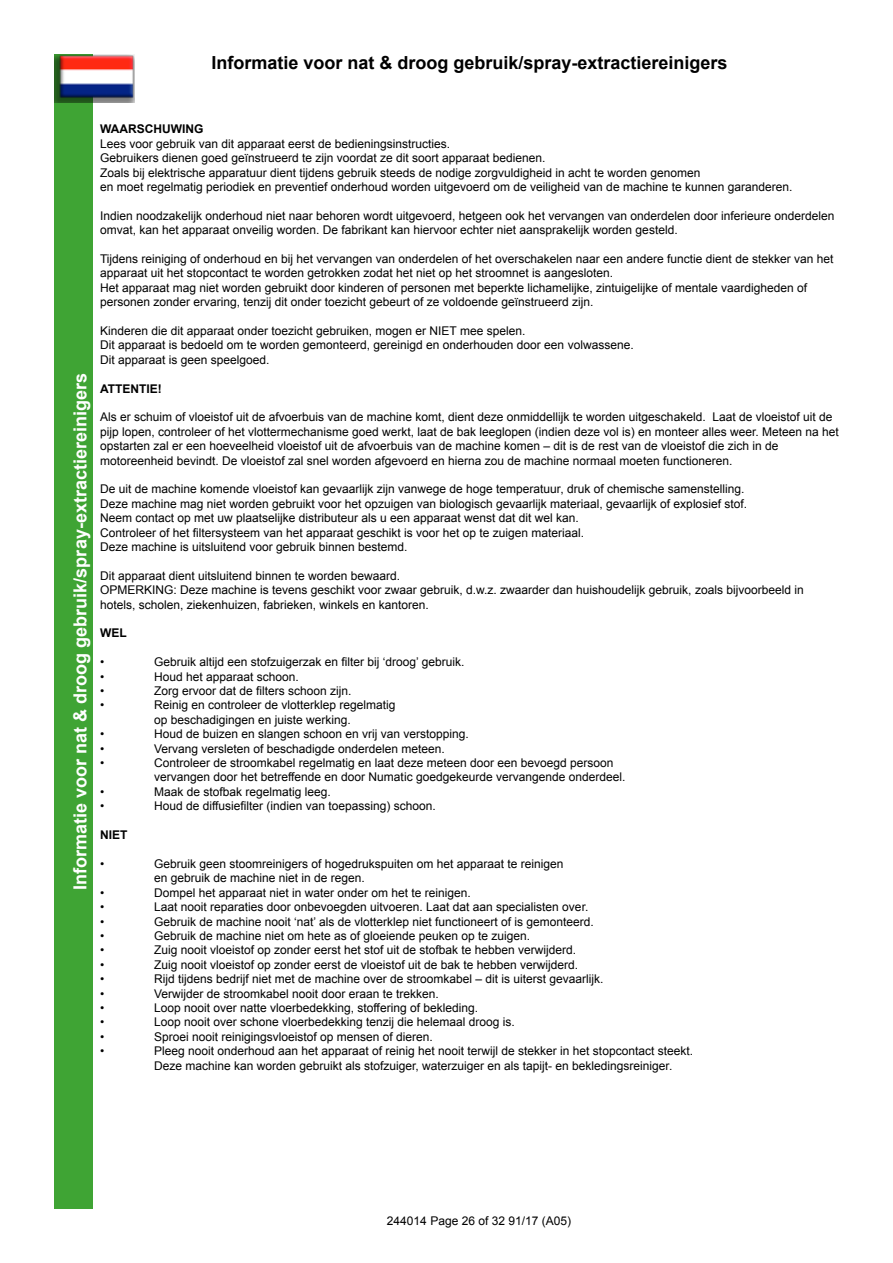
<style>
.page{position:relative;width:893px;height:1263px;background:#fff}
.page>*{position:absolute;margin:0;border:0;box-sizing:border-box;transform-origin:0 0}
.t1{font:700 18px "Arial";color:#000}
.t2{font:700 18px "Arial";color:#fff}
.t3{font:12px/14.4px "Arial";color:#000}
.t4{font:700 12px "Arial";color:#000}
</style>
<div class="page">
<div style="left:54px;top:54px;width:39px;height:1155px;background:#3fa434"></div>
<img style="left:54px;top:54px;width:81px;height:49px">
<h1 class="t1" style="left:211px;top:50px;width:518px">Informatie voor nat &amp; droog gebruik/spray-extractiereinigers</h1>
<h1 class="t2" style="left:68px;top:889px;width:518px;rotate:-90deg">Informatie voor nat &amp; droog gebruik/spray-extractiereinigers</h1>
<p class="t4" style="left:100px;top:121px;width:105px">WAARSCHUWING</p>
<p class="t3" style="left:100px;top:137px;width:694px">Lees voor gebruik van dit apparaat eerst de bedieningsinstructies.<br>Gebruikers dienen goed geïnstrueerd te zijn voordat ze dit soort apparaat bedienen.<br>Zoals bij elektrische apparatuur dient tijdens gebruik steeds de nodige zorgvuldigheid in acht te worden genomen<br>en moet regelmatig periodiek en preventief onderhoud worden uitgevoerd om de veiligheid van de machine te kunnen garanderen.</p>
<p class="t3" style="left:100px;top:209px;width:736px">Indien noodzakelijk onderhoud niet naar behoren wordt uitgevoerd, hetgeen ook het vervangen van onderdelen door inferieure onderdelen omvat, kan het apparaat onveilig worden. De fabrikant kan hiervoor echter niet aansprakelijk worden gesteld.</p>
<p class="t3" style="left:100px;top:252px;width:735px">Tijdens reiniging of onderhoud en bij het vervangen van onderdelen of het overschakelen naar een andere functie dient de stekker van het apparaat uit het stopcontact te worden getrokken zodat het niet op het stroomnet is aangesloten.<br>Het apparaat mag niet worden gebruikt door kinderen of personen met beperkte lichamelijke, zintuigelijke of mentale vaardigheden of personen zonder ervaring, tenzij dit onder toezicht gebeurt of ze voldoende geïnstrueerd zijn.</p>
<p class="t3" style="left:100px;top:324px;width:535px">Kinderen die dit apparaat onder toezicht gebruiken, mogen er NIET mee spelen.<br>Dit apparaat is bedoeld om te worden gemonteerd, gereinigd en onderhouden door een volwassene.<br>Dit apparaat is geen speelgoed.</p>
<p class="t4" style="left:100px;top:380px;width:63px">ATTENTIE!</p>
<p class="t3" style="left:100px;top:410px;width:740px">Als er schuim of vloeistof uit de afvoerbuis van de machine komt, dient deze onmiddellijk te worden uitgeschakeld. Laat de vloeistof uit de pijp lopen, controleer of het vlottermechanisme goed werkt, laat de bak leeglopen (indien deze vol is) en monteer alles weer. Meteen na het opstarten zal er een hoeveelheid vloeistof uit de afvoerbuis van de machine komen – dit is de rest van de vloeistof die zich in de motoreenheid bevindt. De vloeistof zal snel worden afgevoerd en hierna zou de machine normaal moeten functioneren.</p>
<p class="t3" style="left:100px;top:482px;width:648px">De uit de machine komende vloeistof kan gevaarlijk zijn vanwege de hoge temperatuur, druk of chemische samenstelling.<br>Deze machine mag niet worden gebruikt voor het opzuigen van biologisch gevaarlijk materiaal, gevaarlijk of explosief stof.<br>Neem contact op met uw plaatselijke distributeur als u een apparaat wenst dat dit wel kan.<br>Controleer of het filtersysteem van het apparaat geschikt is voor het op te zuigen materiaal.<br>Deze machine is uitsluitend voor gebruik binnen bestemd.</p>
<p class="t3" style="left:100px;top:569px;width:705px">Dit apparaat dient uitsluitend binnen te worden bewaard.<br>OPMERKING: Deze machine is tevens geschikt voor zwaar gebruik, d.w.z. zwaarder dan huishoudelijk gebruik, zoals bijvoorbeeld in hotels, scholen, ziekenhuizen, fabrieken, winkels en kantoren.</p>
<p class="t4" style="left:100px;top:625px;width:28px">WEL</p>
<p class="t3" style="left:100px;top:655px;width:6px">•</p>
<p class="t3" style="left:154px;top:655px;width:312px">Gebruik altijd een stofzuigerzak en filter bij ‘droog’ gebruik.</p>
<p class="t3" style="left:100px;top:669px;width:6px">•</p>
<p class="t3" style="left:154px;top:669px;width:146px">Houd het apparaat schoon.</p>
<p class="t3" style="left:100px;top:684px;width:6px">•</p>
<p class="t3" style="left:154px;top:684px;width:199px">Zorg ervoor dat de filters schoon zijn.</p>
<p class="t3" style="left:100px;top:698px;width:6px">•</p>
<p class="t3" style="left:154px;top:698px;width:243px">Reinig en controleer de vlotterklep regelmatig op beschadigingen en juiste werking.</p>
<p class="t3" style="left:100px;top:727px;width:6px">•</p>
<p class="t3" style="left:154px;top:727px;width:316px">Houd de buizen en slangen schoon en vrij van verstopping.</p>
<p class="t3" style="left:100px;top:741px;width:6px">•</p>
<p class="t3" style="left:154px;top:741px;width:292px">Vervang versleten of beschadigde onderdelen meteen.</p>
<p class="t3" style="left:100px;top:756px;width:6px">•</p>
<p class="t3" style="left:154px;top:756px;width:473px">Controleer de stroomkabel regelmatig en laat deze meteen door een bevoegd persoon vervangen door het betreffende en door Numatic goedgekeurde vervangende onderdeel.</p>
<p class="t3" style="left:100px;top:785px;width:6px">•</p>
<p class="t3" style="left:154px;top:785px;width:178px">Maak de stofbak regelmatig leeg.</p>
<p class="t3" style="left:100px;top:799px;width:6px">•</p>
<p class="t3" style="left:154px;top:799px;width:283px">Houd de diffusiefilter (indien van toepassing) schoon.</p>
<p class="t4" style="left:100px;top:827px;width:29px">NIET</p>
<p class="t3" style="left:100px;top:857px;width:6px">•</p>
<p class="t3" style="left:154px;top:857px;width:411px">Gebruik geen stoomreinigers of hogedrukspuiten om het apparaat te reinigen en gebruik de machine niet in de regen.</p>
<p class="t3" style="left:100px;top:885px;width:6px">•</p>
<p class="t3" style="left:154px;top:885px;width:318px">Dompel het apparaat niet in water onder om het te reinigen.</p>
<p class="t3" style="left:100px;top:900px;width:6px">•</p>
<p class="t3" style="left:154px;top:900px;width:436px">Laat nooit reparaties door onbevoegden uitvoeren. Laat dat aan specialisten over.</p>
<p class="t3" style="left:100px;top:914px;width:6px">•</p>
<p class="t3" style="left:154px;top:914px;width:441px">Gebruik de machine nooit ‘nat’ als de vlotterklep niet functioneert of is gemonteerd.</p>
<p class="t3" style="left:100px;top:929px;width:6px">•</p>
<p class="t3" style="left:154px;top:929px;width:378px">Gebruik de machine niet om hete as of gloeiende peuken op te zuigen.</p>
<p class="t3" style="left:100px;top:943px;width:6px">•</p>
<p class="t3" style="left:154px;top:943px;width:424px">Zuig nooit vloeistof op zonder eerst het stof uit de stofbak te hebben verwijderd.</p>
<p class="t3" style="left:100px;top:957px;width:6px">•</p>
<p class="t3" style="left:154px;top:957px;width:426px">Zuig nooit vloeistof op zonder eerst de vloeistof uit de bak te hebben verwijderd.</p>
<p class="t3" style="left:100px;top:972px;width:6px">•</p>
<p class="t3" style="left:154px;top:972px;width:451px">Rijd tijdens bedrijf niet met de machine over de stroomkabel – dit is uiterst gevaarlijk.</p>
<p class="t3" style="left:100px;top:986px;width:6px">•</p>
<p class="t3" style="left:154px;top:986px;width:286px">Verwijder de stroomkabel nooit door eraan te trekken.</p>
<p class="t3" style="left:100px;top:1001px;width:6px">•</p>
<p class="t3" style="left:154px;top:1001px;width:325px">Loop nooit over natte vloerbedekking, stoffering of bekleding.</p>
<p class="t3" style="left:100px;top:1015px;width:6px">•</p>
<p class="t3" style="left:154px;top:1015px;width:362px">Loop nooit over schone vloerbedekking tenzij die helemaal droog is.</p>
<p class="t3" style="left:100px;top:1029px;width:6px">•</p>
<p class="t3" style="left:154px;top:1029px;width:280px">Sproei nooit reinigingsvloeistof op mensen of dieren.</p>
<p class="t3" style="left:100px;top:1044px;width:6px">•</p>
<p class="t3" style="left:154px;top:1044px;width:540px">Pleeg nooit onderhoud aan het apparaat of reinig het nooit terwijl de stekker in het stopcontact steekt.<br>Deze machine kan worden gebruikt als stofzuiger, waterzuiger en als tapijt- en bekledingsreiniger.</p>
<p class="t3" style="left:387px;top:1214px;width:186px">244014 Page 26 of 32 91/17 (A05)</p>
</div>
